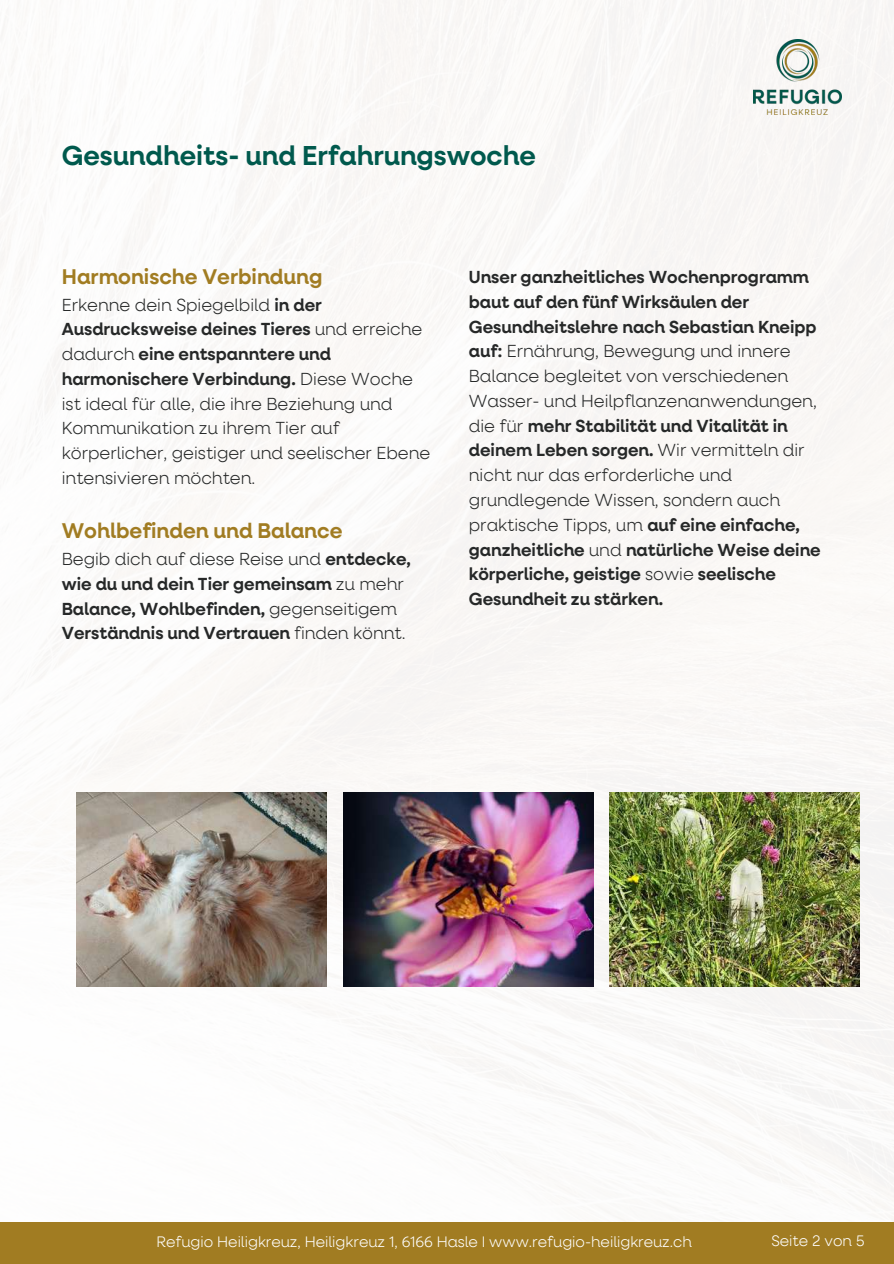
<style>
.page{position:relative;width:894px;height:1264px;background:#fff}
.page>*{position:absolute;margin:0;border:0;box-sizing:border-box;transform-origin:0 0}
.t1{font:27px "Copyright The Type Founders LLC dba Adam Ladd Design";color:#00594d}
.t2{font:21px "Copyright The Type Founders LLC dba Adam Ladd Design";color:#a17c22}
.t3{font:17.25px/24.8px "Copyright The Type Founders LLC dba Adam Ladd Design";color:#262828}
.t4{font:15px "Copyright The Type Founders LLC dba Adam Ladd Design";color:#fff}
.t5{font:15px "Copyright The Type Founders LLC dba Adam Ladd Design";letter-spacing:-.28em;color:#fff}
</style>
<div class="page">
<img style="left:0;top:0;width:893px;height:1221px">
<img style="left:753px;top:39px;width:88px;height:75px">
<div style="left:0;top:1222px;width:893px;height:41px;background:#a17c22"></div>
<img style="left:609px;top:792px;width:249px;height:194px">
<img style="left:343px;top:792px;width:250px;height:194px">
<img style="left:76px;top:792px;width:250px;height:194px">
<h1 class="t1" style="left:62px;top:144px;width:475px">Gesundheits- und Erfahrungswoche</h1>
<p class="t2" style="left:62px;top:267px;width:262px">Harmonische Verbindung</p>
<p class="t3" style="left:62px;top:293px;width:370px">Erkenne dein Spiegelbild in der Ausdrucksweise deines Tieres und erreiche dadurch eine entspanntere und harmonischere Verbindung. Diese Woche ist ideal für alle, die ihre Beziehung und Kommunikation zu ihrem Tier auf körperlicher, geistiger und seelischer Ebene intensivieren möchten.</p>
<p class="t2" style="left:62px;top:521px;width:282px">Wohlbefinden und Balance</p>
<p class="t3" style="left:62px;top:548px;width:350px">Begib dich auf diese Reise und entdecke, wie du und dein Tier gemeinsam zu mehr Balance, Wohlbefinden, gegenseitigem Verständnis und Vertrauen finden könnt.</p>
<p class="t3" style="left:468px;top:266px;width:353px">Unser ganzheitliches Wochenprogramm baut auf den fünf Wirksäulen der Gesundheitslehre nach Sebastian Kneipp auf: Ernährung, Bewegung und innere Balance begleitet von verschiedenen Wasser- und Heilpflanzenanwendungen, die für mehr Stabilität und Vitalität in deinem Leben sorgen. Wir vermitteln dir nicht nur das erforderliche und grundlegende Wissen, sondern auch praktische Tipps, um auf eine einfache, ganzheitliche und natürliche Weise deine körperliche, geistige sowie seelische Gesundheit zu stärken.</p>
<p class="t4" style="left:156px;top:1235px;width:536px">Refugio Heiligkreuz, Heiligkreuz 1, 6166 Hasle I www.refugio-heiligkreuz.ch</p>
<p class="t5" style="left:765px;top:1234px;width:100px">SSeei ti tee 22 vvoonn 55</p>
</div>
